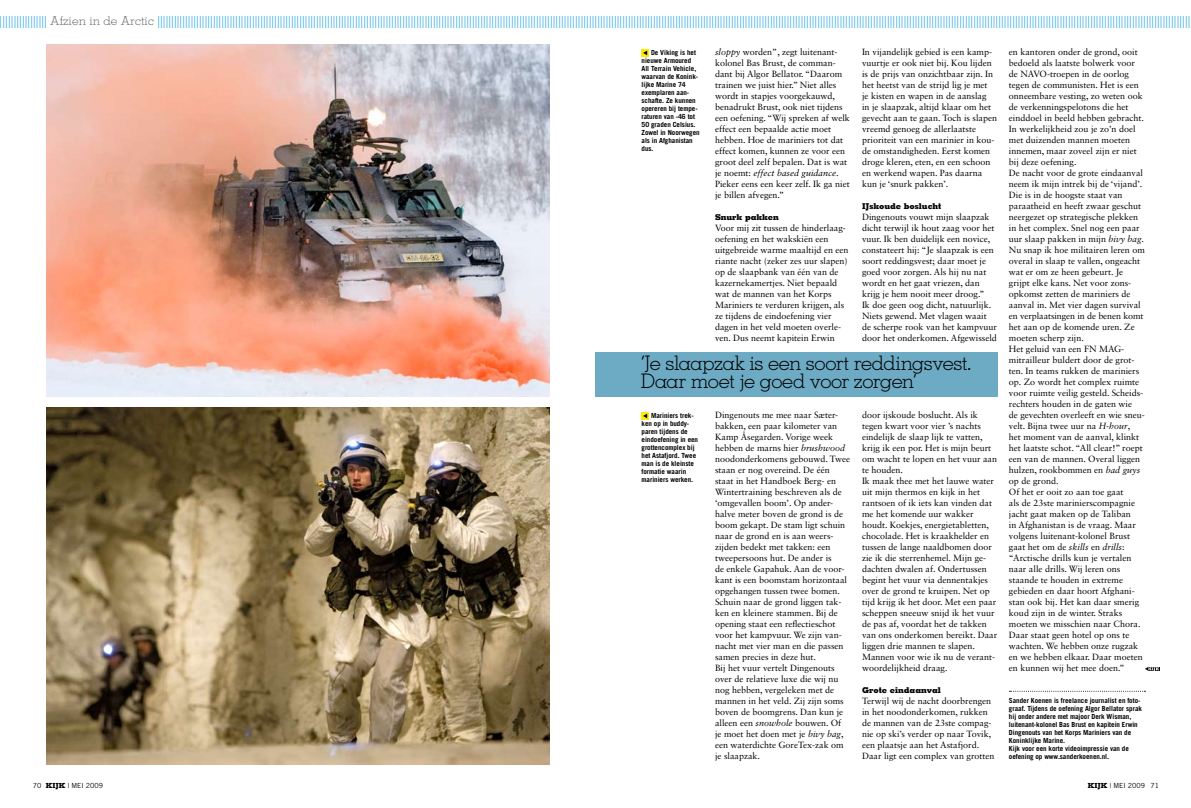
<style>
.page{position:relative;width:1191px;height:808px;background:#fff}
.page>*{position:absolute;margin:0;border:0;box-sizing:border-box;transform-origin:0 0}
.t1{font:300 20px/18px "Memphis LT Std";letter-spacing:-.02em;color:#000}
.t2{font:300 12px "Memphis LT Std";letter-spacing:.01em;color:#0097d5}
.t3{font:9px/11px "Sabon LT Std";color:#000}
.t4{font:800 8px "Memphis LT Std";letter-spacing:-.005em;color:#000}
.t5{font:700 7px/8px "Trade Gothic LT Std";letter-spacing:-.005em;color:#000}
.t6{font:7px "Trade Gothic LT Std";color:#000}
.s1{color:#696a6c}
.s2{font-style:italic}
.s3{font-family:"Memphis LT Std";font-weight:800}
</style>
<div class="page">
<div style="left:595px;top:352px;width:403px;height:44px;background:#6daac4"></div>
<svg style="left:1009px;top:691px;width:136px;height:1px"></svg>
<img style="left:46px;top:44px;width:503px;height:352px">
<img style="left:46px;top:407px;width:503px;height:358px">
<svg style="left:641px;top:49px;width:8px;height:8px"></svg>
<svg style="left:643px;top:51px;width:4px;height:4px"></svg>
<svg style="left:641px;top:412px;width:8px;height:8px"></svg>
<svg style="left:643px;top:414px;width:4px;height:4px"></svg>
<svg style="left:1145px;top:667px;width:14px;height:4px"></svg>
<p class="t2" style="left:0;top:13px;width:1192px">||||||||||||||||| <span class="s1">Afzien in de Arctic</span> |||||||||||||||||||||||||||||||||||||||||||||||||||||||||||||||||||||||||||||||||||||||||||||||||||||||||||||||||||||||||||||||||||||||||||||||||||||||||||||||||||||||||||||||||||||||||||||||||||||||||||||||||||||||||||||||||||||||||||||||||||||||||||||||||||||||||||||||||||||||||||||||||||||||||||||||||||||||||||||||||||||||||||||||||||||||||||||||||||||||||||||||||||</p>
<p class="t5" style="left:641px;top:48px;width:60px;text-indent:9px">De Viking is het nieuwe Armoured<br>All Terrain Vehicle, waarvan de Konink&shy;lijke Marine 74 exemplaren aan&shy;schafte. Ze kunnen opereren bij tempe&shy;raturen van -46 tot<br>50 graden Celsius.<br>Zowel in Noorwegen als in Afghanistan dus.</p>
<p class="t3" style="left:715px;top:46px;width:136px"><span class="s2">sloppy</span> worden”, zegt luitenant&shy;kolonel Bas Brust, de comman--- dant bij Algor Bellator. “Daarom trainen we juist hier.” Niet alles wordt in stapjes voorgekauwd, benadrukt Brust, ook niet tijdens een oefening. “Wij spreken af welk effect een bepaalde actie moet hebben. Hoe de mariniers tot dat effect komen, kunnen ze voor een groot deel zelf bepalen. Dat is wat je noemt: <span class="s2">effect based guidance</span>.<br>Pieker eens een keer zelf. Ik ga niet je billen afvegen.”</p>
<p class="t4" style="left:715px;top:212px;width:65px">Snurk pakken</p>
<p class="t3" style="left:715px;top:222px;width:135px">Voor mij zit tussen de hinderlaag&shy;oefening en het wakskiën een uitgebreide warme maaltijd en een riante nacht (zeker zes uur slapen) op de slaapbank van één van de kazernekamertjes. Niet bepaald wat de mannen van het Korps<br>Mariniers te verduren krijgen, als ze tijdens de eindoefening vier dagen in het veld moeten overle&shy;ven. Dus neemt kapitein Erwin</p>
<p class="t3" style="left:862px;top:46px;width:136px">In vijandelijk gebied is een kamp&shy;vuurtje er ook niet bij. Kou lijden is de prijs van onzichtbaar zijn. In het heetst van de strijd lig je met<br>je kisten en wapen in de aanslag<br>in je slaapzak, altijd klaar om het gevecht aan te gaan. Toch is slapen vreemd genoeg de allerlaatste prioriteit van een marinier in kou&shy;de omstandigheden. Eerst komen droge kleren, eten, en een schoon en werkend wapen. Pas daarna kun je ‘snurk pakken’.</p>
<p class="t4" style="left:862px;top:201px;width:81px">IJskoude boslucht</p>
<p class="t3" style="left:862px;top:211px;width:137px">Dingenouts vouwt mijn slaapzak dicht terwijl ik hout zaag voor het vuur. Ik ben duidelijk een novice, constateert hij: “Je slaapzak is een soort reddingsvest; daar moet je goed voor zorgen. Als hij nu nat wordt en het gaat vriezen, dan krijg je hem nooit meer droog.”<br>Ik doe geen oog dicht, natuurlijk.<br>Niets gewend. Met vlagen waait de scherpe rook van het kampvuur door het onderkomen. Afgewisseld</p>
<h1 class="t1" style="left:641px;top:354px;width:332px">‘Je slaapzak is een soort reddingsvest.<br>Daar moet je goed voor zorgen’</h1>
<p class="t5" style="left:641px;top:411px;width:58px;text-indent:9px">Mariniers trek&shy;ken op in buddy&shy;paren tijdens de eindoefening in een grottencomplex bij het Astafjord. Twee man is de kleinste formatie waarin mariniers werken.</p>
<p class="t3" style="left:715px;top:409px;width:137px">Dingenouts me mee naar Sæter&shy;bakken, een paar kilometer van<br>Kamp Åsegarden. Vorige week hebben de marns hier <span class="s2">brushwood </span>noodonderkomens gebouwd. Twee staan er nog overeind. De één staat in het Handboek Berg- en<br>Wintertraining beschreven als de ‘omgevallen boom’. Op ander&shy;halve meter boven de grond is de boom gekapt. De stam ligt schuin naar de grond en is aan weers&shy;zijden bedekt met takken: een tweepersoons hut. De ander is<br>de enkele Gapahuk. Aan de voor&shy;kant is een boomstam horizontaal opgehangen tussen twee bomen.<br>Schuin naar de grond liggen tak&shy;ken en kleinere stammen. Bij de opening staat een reflectieschot voor het kampvuur. We zijn van&shy;nacht met vier man en die passen samen precies in deze hut.<br>Bij het vuur vertelt Dingenouts over de relatieve luxe die wij nu nog hebben, vergeleken met de mannen in het veld. Zij zijn soms boven de boomgrens. Dan kun je alleen een <span class="s2">snowhole</span> bouwen. Of<br>je moet het doen met je <span class="s2">bivy bag</span>, een waterdichte GoreTex-zak om je slaapzak.</p>
<p class="t3" style="left:862px;top:409px;width:137px">door ijskoude boslucht. Als ik tegen kwart voor vier ’s nachts eindelijk de slaap lijk te vatten, krijg ik een por. Het is mijn beurt om wacht te lopen en het vuur aan te houden.<br>Ik maak thee met het lauwe water uit mijn thermos en kijk in het rantsoen of ik iets kan vinden dat me het komende uur wakker houdt. Koekjes, energietabletten, chocolade. Het is kraakhelder en tussen de lange naaldbomen door zie ik die sterrenhemel. Mijn ge&shy;dachten dwalen af. Ondertussen begint het vuur via dennentakjes over de grond te kruipen. Net op tijd krijg ik het door. Met een paar scheppen sneeuw snijd ik het vuur de pas af, voordat het de takken van ons onderkomen bereikt. Daar liggen drie mannen te slapen.<br>Mannen voor wie ik nu de verant&shy;woordelijkheid draag.</p>
<p class="t4" style="left:862px;top:685px;width:80px">Grote eindaanval</p>
<p class="t3" style="left:862px;top:695px;width:134px">Terwijl wij de nacht doorbrengen in het noodonderkomen, rukken de mannen van de 23ste compag&shy;nie op ski’s verder op naar Tovik, een plaatsje aan het Astafjord.<br>Daar ligt een complex van grotten</p>
<p class="t3" style="left:1009px;top:46px;width:137px">en kantoren onder de grond, ooit bedoeld als laatste bolwerk voor de NAVO-troepen in de oorlog tegen de communisten. Het is een onneembare vesting, zo weten ook de verkenningspelotons die het einddoel in beeld hebben gebracht.<br>In werkelijkheid zou je zo’n doel met duizenden mannen moeten innemen, maar zoveel zijn er niet bij deze oefening.<br>De nacht voor de grote eindaanval neem ik mijn intrek bij de ‘vijand’.<br>Die is in de hoogste staat van paraatheid en heeft zwaar geschut neergezet op strategische plekken in het complex. Snel nog een paar uur slaap pakken in mijn <span class="s2">bivy bag</span>.<br>Nu snap ik hoe militairen leren om overal in slaap te vallen, ongeacht wat er om ze heen gebeurt. Je grijpt elke kans. Net voor zons&shy;opkomst zetten de mariniers de aanval in. Met vier dagen survival en verplaatsingen in de benen komt het aan op de komende uren. Ze moeten scherp zijn.<br>Het geluid van een FN MAG&shy;mitrailleur buldert door de grot&shy;ten. In teams rukken de mariniers op. Zo wordt het complex ruimte voor ruimte veilig gesteld. Scheids&shy;rechters houden in de gaten wie<br>de gevechten overleeft en wie sneu&shy;velt. Bijna twee uur na <span class="s2">H-hour</span>,<br>het moment van de aanval, klinkt het laatste schot. “All clear!” roept een van de mannen. Overal liggen hulzen, rookbommen en <span class="s2">bad guys </span>op de grond.<br>Of het er ooit zo aan toe gaat<br>als de 23ste marinierscompagnie jacht gaat maken op de Taliban<br>in Afghanistan is de vraag. Maar volgens luitenant-kolonel Brust gaat het om de <span class="s2">skills</span> en <span class="s2">drills</span>: “Arctische drills kun je vertalen naar alle drills. Wij leren ons staande te houden in extreme gebieden en daar hoort Afghani&shy;stan ook bij. Het kan daar smerig koud zijn in de winter. Straks moeten we misschien naar Chora.<br>Daar staat geen hotel op ons te wachten. We hebben onze rugzak en we hebben elkaar. Daar moeten en kunnen wij het mee doen.”</p>
<p class="t5" style="left:1009px;top:696px;width:134px">Sander Koenen is freelance journalist en foto&shy;graaf. Tijdens de oefening Algor Bellator sprak hij onder andere met majoor Derk Wisman, luitenant-kolonel Bas Brust en kapitein Erwin Dingenouts van het Korps Mariniers van de Koninklijke Marine.<br>Kijk voor een korte videoimpressie van de oefening op www.sanderkoenen.nl.</p>
<p class="t6" style="left:46px;top:781px;width:59px"><span class="s3">KIJK</span> | MEI 2009</p>
<p class="t6" style="left:33px;top:781px;width:10px">70</p>
<p class="t6" style="left:1150px;top:781px;width:10px">71</p>
<p class="t6" style="left:1087px;top:781px;width:59px"><span class="s3">KIJK</span> | MEI 2009</p>
</div>
